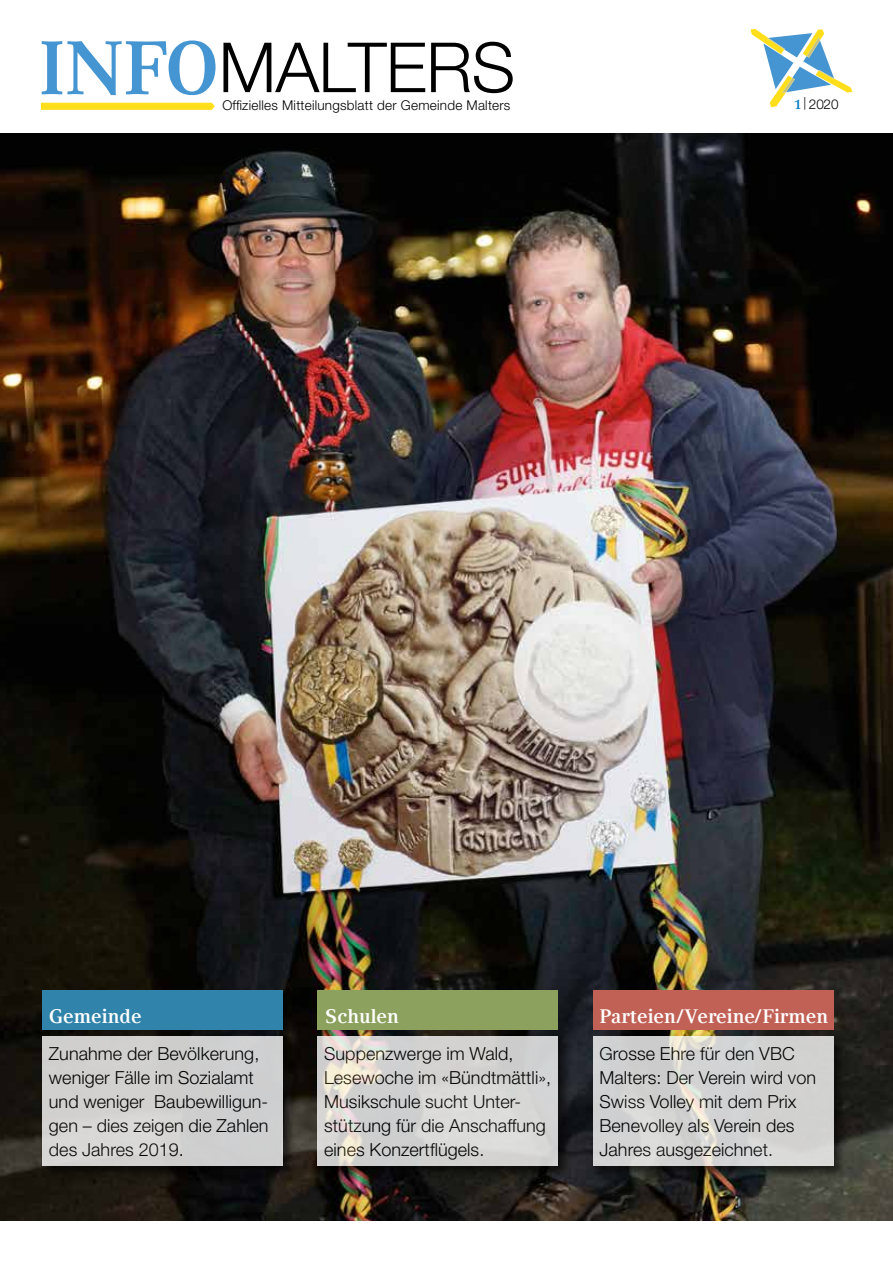
<style>
.page{position:relative;width:893px;height:1263px;background:#fff}
.page>*{position:absolute;margin:0;border:0;box-sizing:border-box;transform-origin:0 0}
.t1{font:300 69.15px "Helvetica Neue LT Std";letter-spacing:-.01em;color:#000}
.t2{font:700 19.5px "Compatil Text LT Com";letter-spacing:.005em;color:#fff}
.t3{font:300 18px/24px "Helvetica Neue LT Std";letter-spacing:.005em;color:#000}
.t4{font:300 13.5px "Helvetica Neue LT Std";letter-spacing:.015em;color:#000}
.s1{font-family:"Compatil Text LT Com";font-weight:700;font-size:75px;color:#4495d1}
.s2{font-family:"Compatil Text LT Com";font-weight:700;font-size:13.2px;color:#007ac2}
.s3{font-size:12.6px}
</style>
<div class="page">
<img style="left:0;top:133px;width:893px;height:1087px">
<div style="left:40px;top:1034px;width:257px;height:147px;background:#000;opacity:.75"></div>
<div style="left:43px;top:1036px;width:240px;height:130px;background:#d0d0cf"></div>
<div style="left:43px;top:991px;width:240px;height:39px;background:#3083aa"></div>
<div style="left:316px;top:1034px;width:256px;height:147px;background:#000;opacity:.75"></div>
<svg style="left:318px;top:1036px;width:240px;height:130px;background:#d6d5d3"></svg>
<div style="left:318px;top:991px;width:240px;height:39px;background:#8ca15d"></div>
<div style="left:591px;top:1034px;width:256px;height:147px;background:#000;opacity:.75"></div>
<div style="left:593px;top:1036px;width:240px;height:130px;background:#d2d2d2"></div>
<div style="left:593px;top:991px;width:240px;height:39px;background:#c16156"></div>
<div style="left:41px;top:103px;width:174px;height:7px;background:#ffdf1c"></div>
<svg style="left:209px;top:102px;width:6px;height:8px"></svg>
<svg style="left:750px;top:29px;width:102px;height:78px"></svg>
<h1 class="t1" style="left:39px;top:25px;width:477px"><span class="s1">INFO</span>MALTERS</h1>
<p class="t4" style="left:222px;top:97px;width:290px">Offizielles Mitteilungsblatt der Gemeinde Malters</p>
<p class="t4" style="left:794px;top:96px;width:46px"><span class="s2">1</span> <span class="s3">|</span> 2020</p>
<p class="t2" style="left:49px;top:1005px;width:94px">Gemeinde</p>
<p class="t2" style="left:325px;top:1005px;width:75px">Schulen</p>
<p class="t3" style="left:49px;top:1041px;width:221px">Zunahme der Bevölkerung, weniger Fälle im Sozialamt und weniger Baubewilligun&shy;gen – dies zeigen die Zahlen des Jahres 2019.</p>
<p class="t3" style="left:324px;top:1041px;width:228px">Suppenzwerge im Wald,<br>Lesewoche im «Bündtmättli»,<br>Musikschule sucht Unter&shy;stützung für die Anschaffung eines Konzertflügels.</p>
<p class="t2" style="left:599px;top:1005px;width:230px">Parteien/Vereine/Firmen</p>
<p class="t3" style="left:599px;top:1041px;width:218px">Grosse Ehre für den VBC<br>Malters: Der Verein wird von<br>Swiss Volley mit dem Prix<br>Benevolley als Verein des<br>Jahres ausgezeichnet.</p>
</div>
